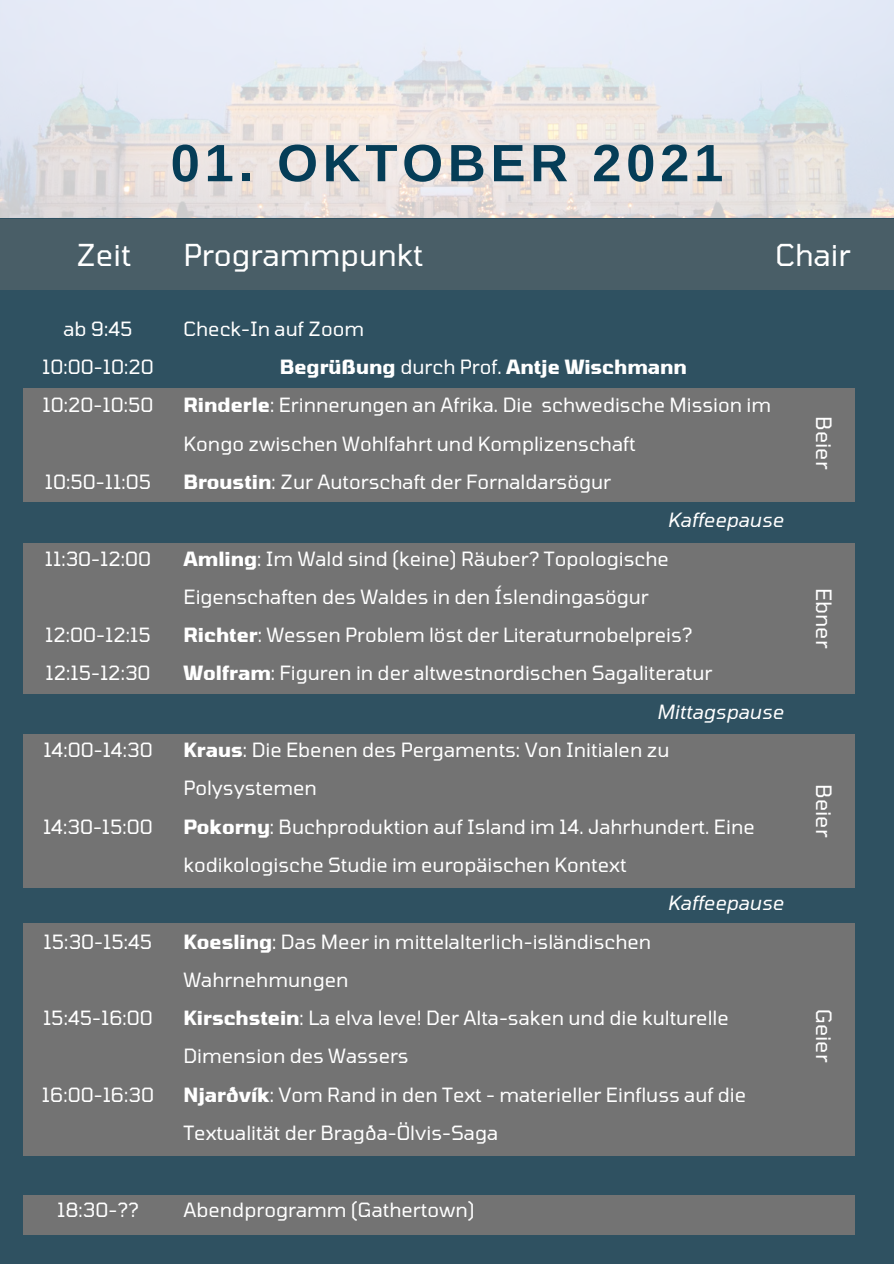
<style>
.page{position:relative;width:894px;height:1264px;background:#fff}
.page>*{position:absolute;margin:0;border:0;box-sizing:border-box;transform-origin:0 0}
.t1{font:700 52.5px "Arimo";letter-spacing:.09em;color:#053d57}
.t2{font:30px "Tomorrow";color:#fff}
.t3{font:21px "Tomorrow";color:#fff}
.t4{font:19.5px/38.2px "Tomorrow";color:#fff}
.t5{font:italic 19.5px "Tomorrow";color:#fff}
.t6{font:700 19.5px "Tomorrow";color:#fff}
.s1{font-weight:400}
.s2{font-weight:700}
</style>
<div class="page">
<img style="left:0;top:0;width:893px;height:218px">
<div style="left:0;top:218px;width:893px;height:1045px;background:#2f5161"></div>
<div style="left:24px;top:388px;width:831px;height:114px;background:#737373"></div>
<div style="left:24px;top:542px;width:831px;height:151px;background:#737373"></div>
<div style="left:24px;top:734px;width:831px;height:153px;background:#737373"></div>
<div style="left:24px;top:923px;width:831px;height:232px;background:#737373"></div>
<div style="left:24px;top:1195px;width:830px;height:40px;background:#737373"></div>
<div style="left:0;top:218px;width:893px;height:71px;background:#495e67"></div>
<p class="t1" style="left:170px;top:134px;width:554px">01. OKTOBER 2021</p>
<p class="t2" style="left:183px;top:236px;width:241px">Programmpunkt</p>
<p class="t2" style="left:76px;top:236px;width:56px">Zeit</p>
<p class="t2" style="left:775px;top:236px;width:76px">Chair</p>
<p class="t4" style="left:63px;top:309px;width:71px">ab 9:45</p>
<p class="t4" style="left:42px;top:347px;width:113px">10:00-10:20</p>
<p class="t4" style="left:42px;top:385px;width:112px">10:20-10:50</p>
<p class="t4" style="left:45px;top:462px;width:108px">10:50-11:05</p>
<p class="t4" style="left:45px;top:538px;width:108px">11:30-12:00</p>
<p class="t4" style="left:45px;top:615px;width:107px">12:00-12:15</p>
<p class="t4" style="left:45px;top:653px;width:107px">12:15-12:30</p>
<p class="t4" style="left:43px;top:730px;width:111px">14:00-14:30</p>
<p class="t4" style="left:43px;top:806px;width:111px">14:30-15:00</p>
<p class="t4" style="left:44px;top:921px;width:110px">15:30-15:45</p>
<p class="t4" style="left:43px;top:998px;width:111px">15:45-16:00</p>
<p class="t4" style="left:42px;top:1074px;width:113px">16:00-16:30</p>
<p class="t4" style="left:57px;top:1189px;width:83px">18:30-??</p>
<p class="t4" style="left:183px;top:309px;width:182px">Check-In auf Zoom</p>
<p class="t6" style="left:280px;top:354px;width:408px">Begrüßung <span class="s1">durch Prof.</span> Antje Wischmann</p>
<p class="t4" style="left:183px;top:385px;width:589px"><span class="s2">Rinderle</span>: Erinnerungen an Afrika. Die schwedische Mission im<br>Kongo zwischen Wohlfahrt und Komplizenschaft</p>
<p class="t4" style="left:183px;top:462px;width:429px"><span class="s2">Broustin</span>: Zur Autorschaft der Fornaldarsögur</p>
<p class="t5" style="left:667px;top:507px;width:117px">Kaffeepause</p>
<p class="t4" style="left:183px;top:538px;width:487px"><span class="s2">Amling</span>: Im Wald sind (keine) Räuber? Topologische<br>Eigenschaften des Waldes in den Íslendingasögur</p>
<p class="t4" style="left:183px;top:615px;width:510px"><span class="s2">Richter</span>: Wessen Problem löst der Literaturnobelpreis?</p>
<p class="t4" style="left:183px;top:653px;width:530px"><span class="s2">Wolfram</span>: Figuren in der altwestnordischen Sagaliteratur</p>
<p class="t5" style="left:656px;top:699px;width:128px">Mittagspause</p>
<p class="t4" style="left:183px;top:730px;width:487px"><span class="s2">Kraus</span>: Die Ebenen des Pergaments: Von Initialen zu<br>Polysystemen</p>
<p class="t4" style="left:183px;top:806px;width:572px"><span class="s2">Pokorny</span>: Buchproduktion auf Island im 14. Jahrhundert. Eine kodikologische Studie im europäischen Kontext</p>
<p class="t5" style="left:667px;top:890px;width:117px">Kaffeepause</p>
<p class="t4" style="left:183px;top:921px;width:469px"><span class="s2">Koesling</span>: Das Meer in mittelalterlich-isländischen<br>Wahrnehmungen</p>
<p class="t4" style="left:183px;top:998px;width:546px"><span class="s2">Kirschstein</span>: La elva leve! Der Alta-saken und die kulturelle<br>Dimension des Wassers</p>
<p class="t4" style="left:183px;top:1074px;width:564px"><span class="s2">Njarðvík</span>: Vom Rand in den Text - materieller Einfluss auf die<br>Textualität der Bragða-Ölvis-Saga</p>
<p class="t4" style="left:183px;top:1189px;width:292px">Abendprogramm (Gathertown)</p>
<p class="t3" style="left:836px;top:416px;width:54px;rotate:90deg">Beier</p>
<p class="t3" style="left:836px;top:588px;width:62px;rotate:90deg">Ebner</p>
<p class="t3" style="left:836px;top:784px;width:54px;rotate:90deg">Beier</p>
<p class="t3" style="left:836px;top:1008px;width:55px;rotate:90deg">Geier</p>
</div>
